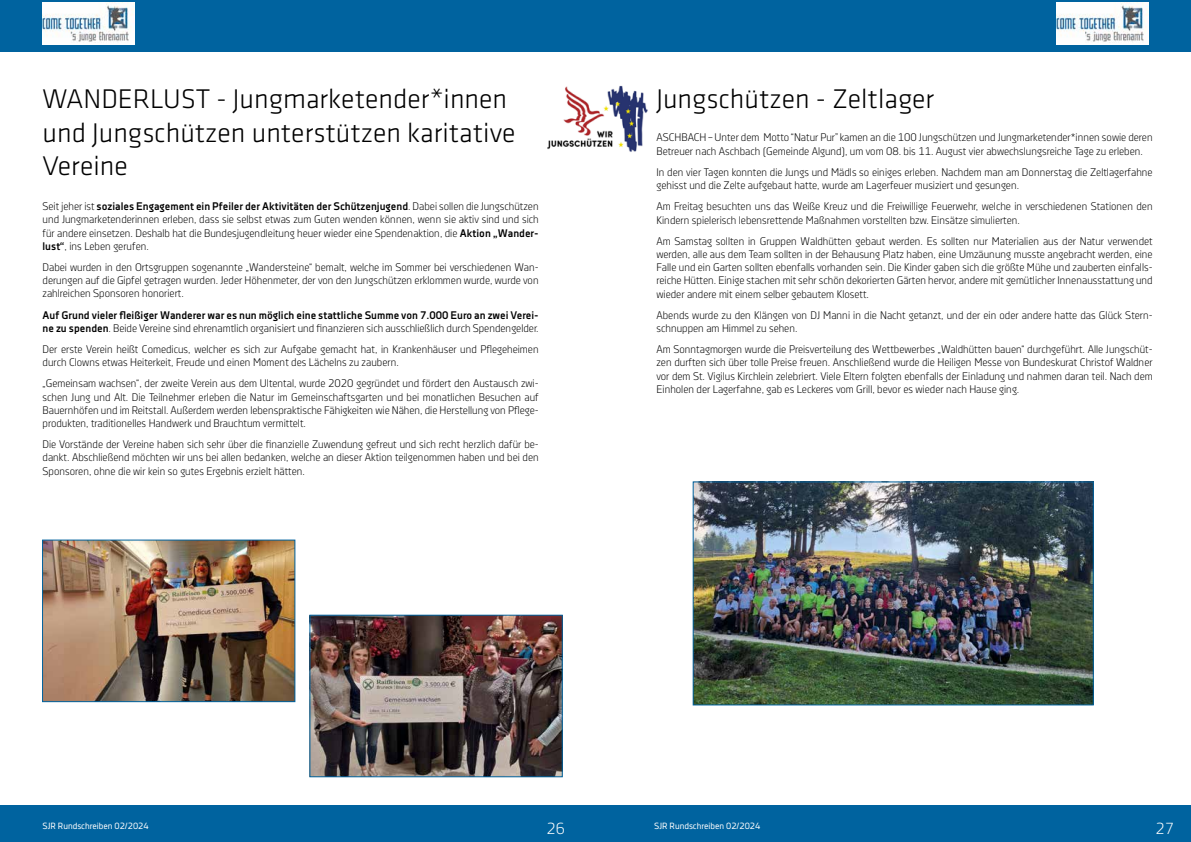
<style>
.page{position:relative;width:1191px;height:842px;background:#fff}
.page>*{position:absolute;margin:0;border:0;box-sizing:border-box;transform-origin:0 0}
.t1{font:300 28px/33.6px "Klavika";color:#000}
.t2{font:16px "Decima Nova Pro Lt";color:#fff}
.t3{font:11px/13.2px "Decima Nova Pro Lt";color:#000;text-align:justify}
.t4{font:700 11px "Decima Nova Pro";color:#000}
.t5{font:9px "Decima Nova Pro";color:#fff}
.s1{font-family:"Decima Nova Pro Lt";font-weight:400}
.s2{font-family:"Decima Nova Pro";font-weight:700}
</style>
<div class="page">
<div style="left:0;top:806px;width:1191px;height:36px;background:#00639f"></div>
<div style="left:0;top:0;width:1191px;height:52px;background:#00639f"></div>
<img style="left:43px;top:3px;width:91px;height:41px">
<img style="left:1056px;top:3px;width:92px;height:41px">
<img style="left:547px;top:85px;width:101px;height:67px">
<img style="left:44px;top:542px;width:249px;height:158px">
<img style="left:311px;top:617px;width:250px;height:158px">
<img style="left:694px;top:483px;width:397px;height:220px">
<div style="left:692px;top:481px;width:401px;height:224px;border:1px solid #00639f"></div>
<div style="left:309px;top:615px;width:254px;height:162px;border:1px solid #00639f"></div>
<div style="left:42px;top:540px;width:253px;height:162px;border:1px solid #00639f"></div>
<h1 class="t1" style="left:43px;top:82px;width:474px">WANDERLUST - Jungmarketender*innen und Jungschützen unterstützen karitative<br>Vereine</h1>
<p class="t4" style="left:43px;top:200px;width:498px"><span class="s1">Seit jeher ist</span> soziales Engagement ein Pfeiler der Aktivitäten der Schützenjugend<span class="s1">. Dabei sollen die Jungschützen</span></p>
<p class="t3" style="left:43px;top:213px;width:498px">und Jungmarketenderinnen erleben, dass sie selbst etwas zum Guten wenden können, wenn sie aktiv sind und sich für andere einsetzen. Deshalb hat die Bundesjugendleitung heuer wieder eine Spendenaktion, die <span class="s2">Aktion „Wander&shy;lust“</span>, ins Leben gerufen.</p>
<p class="t3" style="left:43px;top:261px;width:498px">Dabei wurden in den Ortsgruppen sogenannte „Wandersteine“ bemalt, welche im Sommer bei verschiedenen Wan&shy;derungen auf die Gipfel getragen wurden. Jeder Höhenmeter, der von den Jungschützen erklommen wurde, wurde von zahlreichen Sponsoren honoriert.</p>
<p class="t4" style="left:43px;top:309px;width:498px">Auf Grund vieler fleißiger Wanderer war es nun möglich eine stattliche Summe von 7.000 Euro an zwei Verei-</p>
<p class="t3" style="left:43px;top:317px;width:498px;line-height:21.2px"><span class="s2">ne zu spenden</span>. Beide Vereine sind ehrenamtlich organisiert und finanzieren sich ausschließlich durch Spendengelder.<br>Der erste Verein heißt Comedicus, welcher es sich zur Aufgabe gemacht hat, in Krankenhäuser und Pflegeheimen</p>
<p class="t3" style="left:43px;top:352px;width:498px;line-height:21.2px">durch Clowns etwas Heiterkeit, Freude und einen Moment des Lächelns zu zaubern.<br>„Gemeinsam wachsen“, der zweite Verein aus dem Ultental, wurde 2020 gegründet und fördert den Austausch zwi-</p>
<p class="t3" style="left:43px;top:390px;width:498px">schen Jung und Alt. Die Teilnehmer erleben die Natur im Gemeinschaftsgarten und bei monatlichen Besuchen auf Bauernhöfen und im Reitstall. Außerdem werden lebenspraktische Fähigkeiten wie Nähen, die Herstellung von Pflege&shy;produkten, traditionelles Handwerk und Brauchtum vermittelt.</p>
<p class="t3" style="left:43px;top:438px;width:498px">Die Vorstände der Vereine haben sich sehr über die finanzielle Zuwendung gefreut und sich recht herzlich dafür be&shy;dankt. Abschließend möchten wir uns bei allen bedanken, welche an dieser Aktion teilgenommen haben und bei den Sponsoren, ohne die wir kein so gutes Ergebnis erzielt hätten.</p>
<h1 class="t1" style="left:656px;top:82px;width:279px">Jungschützen - Zeltlager</h1>
<p class="t3" style="left:656px;top:131px;width:498px">ASCHBACH – Unter dem Motto “Natur Pur” kamen an die 100 Jungschützen und Jungmarketender*innen sowie deren<br>Betreuer nach Aschbach (Gemeinde Algund), um vom 08. bis 11. August vier abwechslungsreiche Tage zu erleben.</p>
<p class="t3" style="left:656px;top:165px;width:498px">In den vier Tagen konnten die Jungs und Mädls so einiges erleben. Nachdem man am Donnerstag die Zeltlagerfahne gehisst und die Zelte aufgebaut hatte, wurde am Lagerfeuer musiziert und gesungen.</p>
<p class="t3" style="left:656px;top:200px;width:498px">Am Freitag besuchten uns das Weiße Kreuz und die Freiwillige Feuerwehr, welche in verschiedenen Stationen den<br>Kindern spielerisch lebensrettende Maßnahmen vorstellten bzw. Einsätze simulierten.</p>
<p class="t3" style="left:656px;top:234px;width:498px">Am Samstag sollten in Gruppen Waldhütten gebaut werden. Es sollten nur Materialien aus der Natur verwendet werden, alle aus dem Team sollten in der Behausung Platz haben, eine Umzäunung musste angebracht werden, eine Falle und ein Garten sollten ebenfalls vorhanden sein. Die Kinder gaben sich die größte Mühe und zauberten einfalls&shy;reiche Hütten. Einige stachen mit sehr schön dekorierten Gärten hervor, andere mit gemütlicher Innenausstattung und wieder andere mit einem selber gebautem Klosett.</p>
<p class="t3" style="left:656px;top:308px;width:498px">Abends wurde zu den Klängen von DJ Manni in die Nacht getanzt, und der ein oder andere hatte das Glück Stern&shy;schnuppen am Himmel zu sehen.</p>
<p class="t3" style="left:656px;top:343px;width:498px">Am Sonntagmorgen wurde die Preisverteilung des Wettbewerbes „Waldhütten bauen“ durchgeführt. Alle Jungschüt&shy;zen durften sich über tolle Preise freuen. Anschließend wurde die Heiligen Messe von Bundeskurat Christof Waldner vor dem St. Vigilus Kirchlein zelebriert. Viele Eltern folgten ebenfalls der Einladung und nahmen daran teil. Nach dem Einholen der Lagerfahne, gab es Leckeres vom Grill, bevor es wieder nach Hause ging.</p>
<p class="t5" style="left:43px;top:821px;width:108px">SJR Rundschreiben 02/2024</p>
<p class="t5" style="left:654px;top:821px;width:108px">SJR Rundschreiben 02/2024</p>
<h2 class="t2" style="left:546px;top:819px;width:20px">26</h2>
<h2 class="t2" style="left:1155px;top:819px;width:20px">27</h2>
</div>
